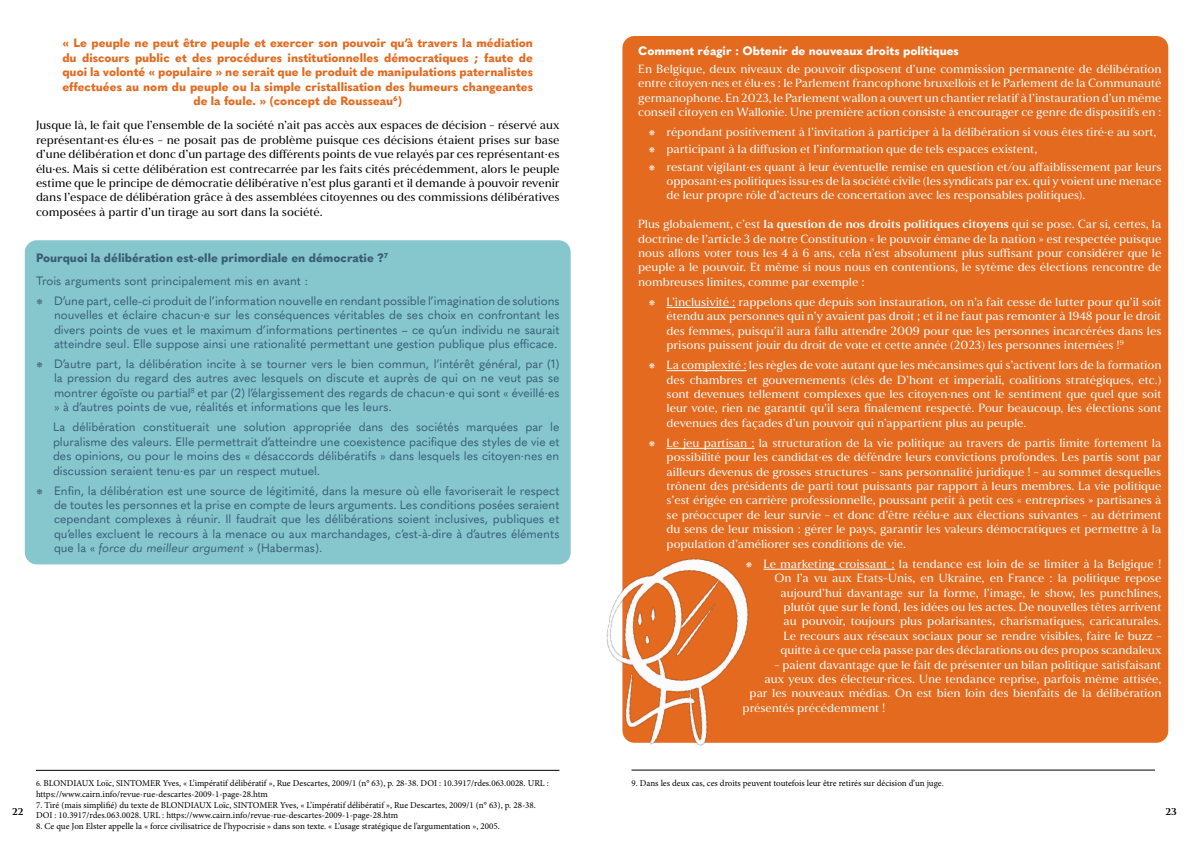
<style>
.page{position:relative;width:1191px;height:842px;background:#fff}
.page>*{position:absolute;margin:0;border:0;box-sizing:border-box;transform-origin:0 0}
.t1{font:12px/14.4px "Anth";color:#fff;text-align:justify}
.t2{font:12px/14.4px "Quasimoda";color:#395c76;text-align:justify}
.t3{font:12px/14.4px "Anth";color:#000;text-align:justify}
.t4{font:800 12px/14.4px "Quasimoda";color:#e36a1f;text-align:center}
.t5{font:800 12px/23.1px "Quasimoda";color:#395c76}
.t6{font:800 12px "Quasimoda";color:#fff}
.t7{font:700 10px "Anth";color:#000}
.t8{font:9px/10.8px "Minion Pro";color:#000}
.s1{font-weight:400}
.s2{font-family:"Tiro Deva Hindi"}
.s3{font-style:italic}
.s4{font-weight:700}
.s5{color:#020203}
.s6{font-size:8px;color:#020203}
</style>
<div class="page">
<div style="left:25px;top:240px;width:545px;height:324px;background:#86c7cd;border-radius:12px"></div>
<div style="left:622px;top:36px;width:546px;height:707px;background:#e36a1f;border-radius:12px"></div>
<img style="left:606px;top:542px;width:153px;height:204px">
<hr style="left:36px;top:770px;width:523px;height:1px;background:#020203">
<hr style="left:631px;top:770px;width:524px;height:1px;background:#020203">
<hr style="left:666px;top:307px;width:69px;height:1px;background:#fff">
<hr style="left:666px;top:370px;width:80px;height:1px;background:#fff">
<hr style="left:666px;top:448px;width:88px;height:1px;background:#fff">
<hr style="left:763px;top:569px;width:131px;height:1px;background:#fff">
<p class="t4" style="left:62px;top:35px;width:472px">« Le peuple ne peut être peuple et exercer son pouvoir qu’à travers la médiation du discours public et des procédures institutionnelles démocratiques ; faute de quoi la volonté « populaire » ne serait que le produit de manipulations paternalistes effectuées au nom du peuple ou la simple cristallisation des humeurs changeantes de la foule. » (concept de Rousseau<sup>6</sup>)</p>
<p class="t3" style="left:36px;top:118px;width:525px">Jusque là, le fait que l’ensemble de la société n’ait pas accès aux espaces de décision - réservé aux représentant·es élu·es - ne posait pas de problème puisque ces décisions étaient prises sur base d’une délibération et donc d’un partage des différents points de vue relayés par ces représentant·es élu·es. Mais si cette délibération est contrecarrée par les faits cités précédemment, alors le peuple estime que le principe de démocratie délibérative n’est plus garanti et il demande à pouvoir revenir dans l’espace de délibération grâce à des assemblées citoyennes ou des commissions délibératives composées à partir d’un tirage au sort dans la société.</p>
<p class="t5" style="left:36px;top:245px;width:353px">Pourquoi la délibération est-elle primordiale en démocratie ?<sup>7<br></sup><span class="s1">Trois arguments sont principalement mis en avant :</span></p>
<p class="t2" style="left:54px;top:292px;width:507px;text-indent:-18px"><span class="s2">⁕</span> D’une part, celle-ci produit de l’information nouvelle en rendant possible l’imagination de solutions nouvelles et éclaire chacun·e sur les conséquences véritables de ses choix en confrontant les divers points de vues et le maximum d’informations pertinentes – ce qu’un individu ne saurait atteindre seul. Elle suppose ainsi une rationalité permettant une gestion publique plus efficace.</p>
<p class="t2" style="left:54px;top:356px;width:507px;text-indent:-18px"><span class="s2">⁕</span> D’autre part, la délibération incite à se tourner vers le bien commun, l’intérêt général, par (1) la pression du regard des autres avec lesquels on discute et auprès de qui on ne veut pas se montrer égoïste ou partial<sup>8</sup> et par (2) l’élargissement des regards de chacun·e qui sont « éveillé·es » à d’autres points de vue, réalités et informations que les leurs.</p>
<p class="t2" style="left:53px;top:419px;width:508px">La délibération constituerait une solution appropriée dans des sociétés marquées par le pluralisme des valeurs. Elle permettrait d’atteindre une coexistence pacifique des styles de vie et des opinions, ou pour le moins des « désaccords délibératifs » dans lesquels les citoyen·nes en discussion seraient tenu·es par un respect mutuel.</p>
<p class="t2" style="left:54px;top:482px;width:507px;text-indent:-18px"><span class="s2">⁕</span> Enfin, la délibération est une source de légitimité, dans la mesure où elle favoriserait le respect de toutes les personnes et la prise en compte de leurs arguments. Les conditions posées seraient cependant complexes à réunir. Il faudrait que les délibérations soient inclusives, publiques et qu’elles excluent le recours à la menace ou aux marchandages, c’est-à-dire à d’autres éléments que la « <span class="s3">force du meilleur argument</span> » (Habermas).</p>
<p class="t6" style="left:638px;top:41px;width:322px">Comment réagir : Obtenir de nouveaux droits politiques</p>
<p class="t1" style="left:638px;top:62px;width:525px">En Belgique, deux niveaux de pouvoir disposent d’une commission permanente de délibération entre citoyen·nes et élu·es : le Parlement francophone bruxellois et le Parlement de la Communauté germanophone. En 2023, le Parlement wallon a ouvert un chantier relatif à l’instauration d’un même conseil citoyen en Wallonie. Une première action consiste à encourager ce genre de dispositifs en :</p>
<p class="t1" style="left:648px;top:124px;width:514px;line-height:17.2px;text-align:left"><span class="s2">⁕</span> répondant positivement à l’invitation à participer à la délibération si vous êtes tiré·e au sort, <span class="s2">⁕</span> participant à la diffusion et l’information que de tels espaces existent,<br><span class="s2">⁕</span> restant vigilant·es quant à leur éventuelle remise en question et/ou affaiblissement par leurs</p>
<p class="t1" style="left:666px;top:174px;width:496px">opposant·es politiques issu·es de la société civile (les syndicats par ex. qui y voient une menace de leur propre rôle d’acteurs de concertation avec les responsables politiques).</p>
<p class="t1" style="left:638px;top:217px;width:525px">Plus globalement, c’est <span class="s4">la question de nos droits politiques citoyens</span> qui se pose. Car si, certes, la doctrine de l’article 3 de notre Constitution « le pouvoir émane de la nation » est respectée puisque nous allons voter tous les 4 à 6 ans, cela n’est absolument plus suffisant pour considérer que le peuple a le pouvoir. Et même si nous nous en contentions, le sytème des élections rencontre de nombreuses limites, comme par exemple :</p>
<p class="t1" style="left:666px;top:295px;width:496px;text-indent:-18px"><span class="s2">⁕</span> L’inclusivité : rappelons que depuis son instauration, on n’a fait cesse de lutter pour qu’il soit étendu aux personnes qui n’y avaient pas droit ; et il ne faut pas remonter à 1948 pour le droit des femmes, puisqu’il aura fallu attendre 2009 pour que les personnes incarcérées dans les prisons puissent jouir du droit de vote et cette année (2023) les personnes internées !<sup>9</sup></p>
<p class="t1" style="left:666px;top:358px;width:496px;text-indent:-18px"><span class="s2">⁕</span> La complexité : les règles de vote autant que les mécansimes qui s’activent lors de la formation des chambres et gouvernements (clés de D’hont et imperiali, coalitions stratégiques, etc.) sont devenues tellement complexes que les citoyen·nes ont le sentiment que quel que soit leur vote, rien ne garantit qu’il sera finalement respecté. Pour beaucoup, les élections sont devenues des façades d’un pouvoir qui n’appartient plus au peuple.</p>
<p class="t1" style="left:666px;top:436px;width:496px;text-indent:-18px"><span class="s2">⁕</span> Le jeu partisan : la structuration de la vie politique au travers de partis limite fortement la possibilité pour les candidat·es de déféndre leurs convictions profondes. Les partis sont par ailleurs devenus de grosses structures - sans personnalité juridique ! - au sommet desquelles trônent des présidents de parti tout puissants par rapport à leurs membres. La vie politique s’est érigée en carrière professionnelle, poussant petit à petit ces « entreprises » partisanes à se préoccuper de leur survie - et donc d’être réélu·e aux élections suivantes - au détriment du sens de leur mission : gérer le pays, garantir les valeurs démocratiques et permettre à la population d’améliorer ses conditions de vie.</p>
<p class="t1" style="left:745px;top:556px;width:417px;text-align:right"><span class="s2">⁕</span> Le marketing croissant : la tendance est loin de se limiter à la Belgique !<br>On l’a vu aux Etats-Unis, en Ukraine, en France : la politique repose aujourd’hui davantage sur la forme, l’image, le show, les punchlines,<br>plutôt que sur le fond, les idées ou les actes. De nouvelles têtes arrivent<br>au pouvoir, toujours plus polarisantes, charismatiques, caricaturales.<br>Le recours aux réseaux sociaux pour se rendre visibles, faire le buzz -<br>quitte à ce que cela passe par des déclarations ou des propos scandaleux</p>
<p class="t1" style="left:774px;top:657px;width:388px">- paient davantage que le fait de présenter un bilan politique satisfaisant</p>
<p class="t1" style="left:764px;top:672px;width:398px">aux yeux des électeur·rices. Une tendance reprise, parfois même attisée,</p>
<p class="t1" style="left:749px;top:686px;width:413px">par les nouveaux médias. On est bien loin des bienfaits de la délibération</p>
<p class="t1" style="left:742px;top:700px;width:144px">présentés précédemment !</p>
<p class="t8" style="left:631px;top:777px;width:314px"><span class="s5">9.</span> Dans les deux cas, ces droits peuvent toutefois leur être retirés sur décision d’un juge.</p>
<p class="t8" style="left:36px;top:778px;width:514px"><span class="s6">6.</span> BLONDIAUX Loïc, SINTOMER Yves, « L’impératif délibératif », Rue Descartes, 2009/1 (n° 63), p. 28-38. DOI : 10.3917/rdes.063.0028. URL : https://www.cairn.info/revue-rue-descartes-2009-1-page-28.htm</p>
<p class="t8" style="left:36px;top:799px;width:501px">7. Tiré (mais simplifié) du texte de BLONDIAUX Loïc, SINTOMER Yves, « L’impératif délibératif », Rue Descartes, 2009/1 (n° 63), p. 28-38.<br>DOI : 10.3917/rdes.063.0028. URL : https://www.cairn.info/revue-rue-descartes-2009-1-page-28.htm</p>
<p class="t8" style="left:36px;top:821px;width:465px">8. Ce que Jon Elster appelle la « force civilisatrice de l’hypocrisie » dans son texte. « L’usage stratégique de l’argumentation », 2005.</p>
<p class="t7" style="left:12px;top:806px;width:13px">22</p>
<p class="t7" style="left:1165px;top:806px;width:13px">23</p>
</div>
